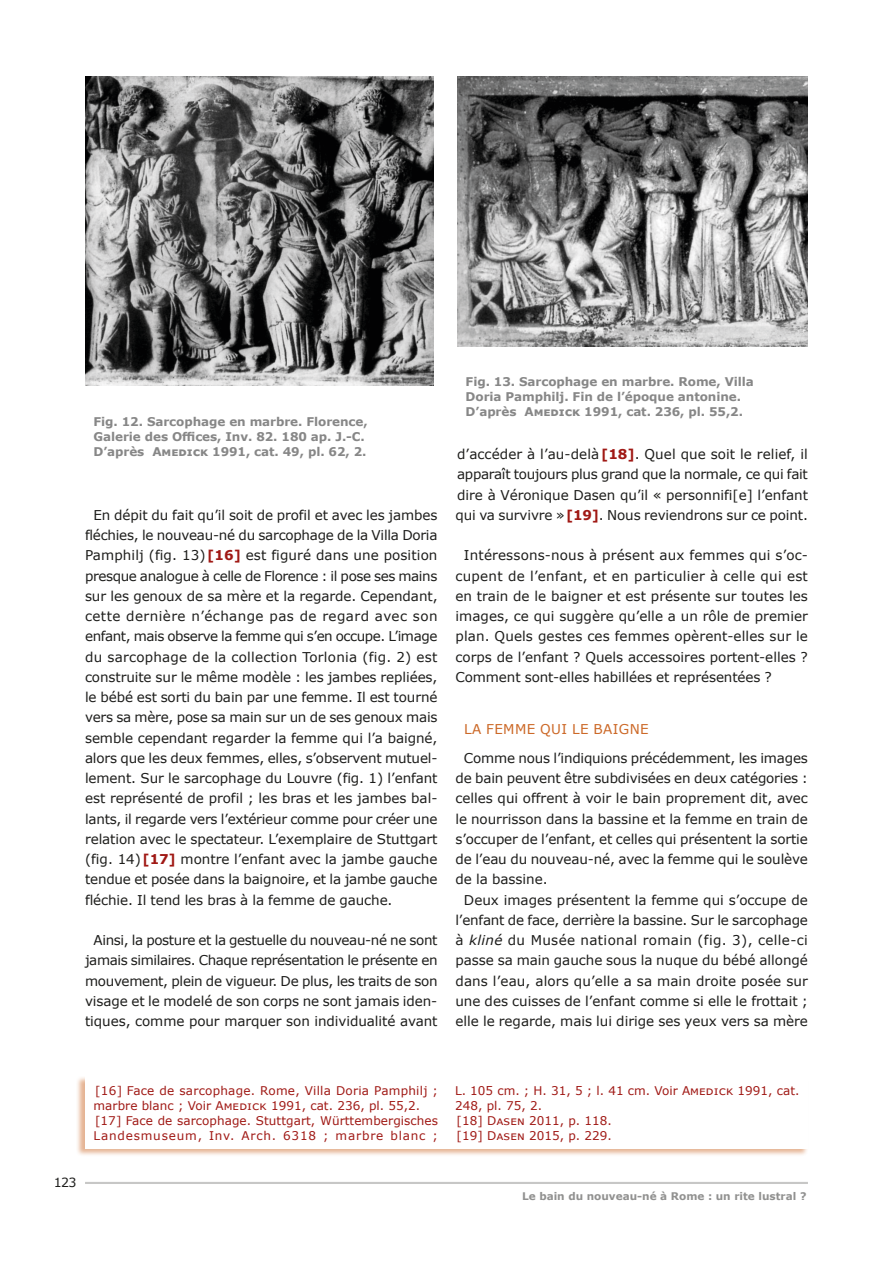
<style>
.page{position:relative;width:893px;height:1263px;background:#fff}
.page>*{position:absolute;margin:0;border:0;box-sizing:border-box;transform-origin:0 0}
.t1{font:13.5px/20.2px "Verdana";letter-spacing:-.005em;color:#1d1d1b;text-align:justify}
.t2{font:13.5px "Verdana";letter-spacing:.03em;color:#cc6928}
.t3{font:12.6px "Verdana";color:#1d1d1b}
.t4{font:12px/15px "Verdana";letter-spacing:.005em;color:#a01915}
.t5{font:700 12px/15px "Verdana";letter-spacing:-.005em;color:#878787}
.t6{font:700 10.5px "Verdana";color:#919190}
.s1{font-weight:700;color:#a01915}
.s2{font-style:italic}
</style>
<div class="page">
<hr style="left:85px;top:1182px;width:723px;height:2px;background:#c7c7c6">
<div style="left:76px;top:1075px;width:732px;height:82px;background:#cc6928;opacity:.5"></div>
<div style="left:85px;top:1076px;width:723px;height:72px;background:#fff"></div>
<img style="left:85px;top:77px;width:349px;height:309px">
<img style="left:457px;top:77px;width:351px;height:269px">
<p class="t5" style="left:94px;top:414px;width:276px">Fig. 12. Sarcophage en marbre. Florence,<br>Galerie des Offices, Inv. 82. 180 ap. J.-C.<br>D’après Amedick 1991, cat. 49, pl. 62, 2.</p>
<p class="t1" style="left:85px;top:505px;width:354px;text-indent:9px">En dépit du fait qu’il soit de profil et avec les jambes fléchies, le nouveau-né du sarcophage de la Villa Doria Pamphilj (fig. 13)<span class="s1">[16]</span> est figuré dans une position presque analogue à celle de Florence : il pose ses mains sur les genoux de sa mère et la regarde. Cependant, cette dernière n’échange pas de regard avec son enfant, mais observe la femme qui s’en occupe. L’image du sarcophage de la collection Torlonia (fig. 2) est construite sur le même modèle : les jambes repliées, le bébé est sorti du bain par une femme. Il est tourné vers sa mère, pose sa main sur un de ses genoux mais semble cependant regarder la femme qui l’a baigné, alors que les deux femmes, elles, s’observent mutuel&shy;lement. Sur le sarcophage du Louvre (fig. 1) l’enfant est représenté de profil ; les bras et les jambes bal&shy;lants, il regarde vers l’extérieur comme pour créer une relation avec le spectateur. L’exemplaire de Stuttgart (fig. 14)<span class="s1">[17]</span> montre l’enfant avec la jambe gauche tendue et posée dans la baignoire, et la jambe gauche fléchie. Il tend les bras à la femme de gauche.</p>
<p class="t1" style="left:85px;top:930px;width:354px;text-indent:9px">Ainsi, la posture et la gestuelle du nouveau-né ne sont jamais similaires. Chaque représentation le présente en mouvement, plein de vigueur. De plus, les traits de son visage et le modelé de son corps ne sont jamais iden&shy;tiques, comme pour marquer son individualité avant</p>
<p class="t5" style="left:466px;top:373px;width:290px">Fig. 13. Sarcophage en marbre. Rome, Villa<br>Doria Pamphilj. Fin de l’époque antonine.<br>D’après Amedick 1991, cat. 236, pl. 55,2.</p>
<p class="t1" style="left:455px;top:444px;width:354px">d’accéder à l’au-delà<span class="s1">[18]</span>. Quel que soit le relief, il apparaît toujours plus grand que la normale, ce qui fait dire à Véronique Dasen qu’il « personnifi[e] l’enfant qui va survivre »<span class="s1">[19]</span>. Nous reviendrons sur ce point.</p>
<p class="t1" style="left:455px;top:545px;width:354px;text-indent:9px">Intéressons-nous à présent aux femmes qui s’oc&shy;cupent de l’enfant, et en particulier à celle qui est en train de le baigner et est présente sur toutes les images, ce qui suggère qu’elle a un rôle de premier plan. Quels gestes ces femmes opèrent-elles sur le corps de l’enfant ? Quels accessoires portent-elles ?<br>Comment sont-elles habillées et représentées ?</p>
<p class="t2" style="left:464px;top:720px;width:186px">LA FEMME QUI LE BAIGNE</p>
<p class="t1" style="left:455px;top:748px;width:354px;text-indent:9px">Comme nous l’indiquions précédemment, les images de bain peuvent être subdivisées en deux catégories : celles qui offrent à voir le bain proprement dit, avec le nourrisson dans la bassine et la femme en train de s’occuper de l’enfant, et celles qui présentent la sortie de l’eau du nouveau-né, avec la femme qui le soulève de la bassine.</p>
<p class="t1" style="left:455px;top:889px;width:354px;text-indent:9px">Deux images présentent la femme qui s’occupe de l’enfant de face, derrière la bassine. Sur le sarcophage à <span class="s2">kliné</span> du Musée national romain (fig. 3), celle-ci passe sa main gauche sous la nuque du bébé allongé dans l’eau, alors qu’elle a sa main droite posée sur une des cuisses de l’enfant comme si elle le frottait ; elle le regarde, mais lui dirige ses yeux vers sa mère</p>
<p class="t3" style="left:54px;top:1173px;width:24px">123</p>
<p class="t4" style="left:94px;top:1083px;width:346px">[16] Face de sarcophage. Rome, Villa Doria Pamphilj ; marbre blanc ; Voir Amedick 1991, cat. 236, pl. 55,2. [17] Face de sarcophage. Stuttgart, Württembergisches Landesmuseum, Inv. Arch. 6318 ; marbre blanc ;</p>
<p class="t4" style="left:455px;top:1083px;width:346px">L. 105 cm. ; H. 31, 5 ; l. 41 cm. Voir Amedick 1991, cat.<br>248, pl. 75, 2.<br>[18] Dasen 2011, p. 118.<br>[19] Dasen 2015, p. 229.</p>
<p class="t6" style="left:522px;top:1189px;width:286px">Le bain du nouveau-né à Rome : un rite lustral ?</p>
</div>
